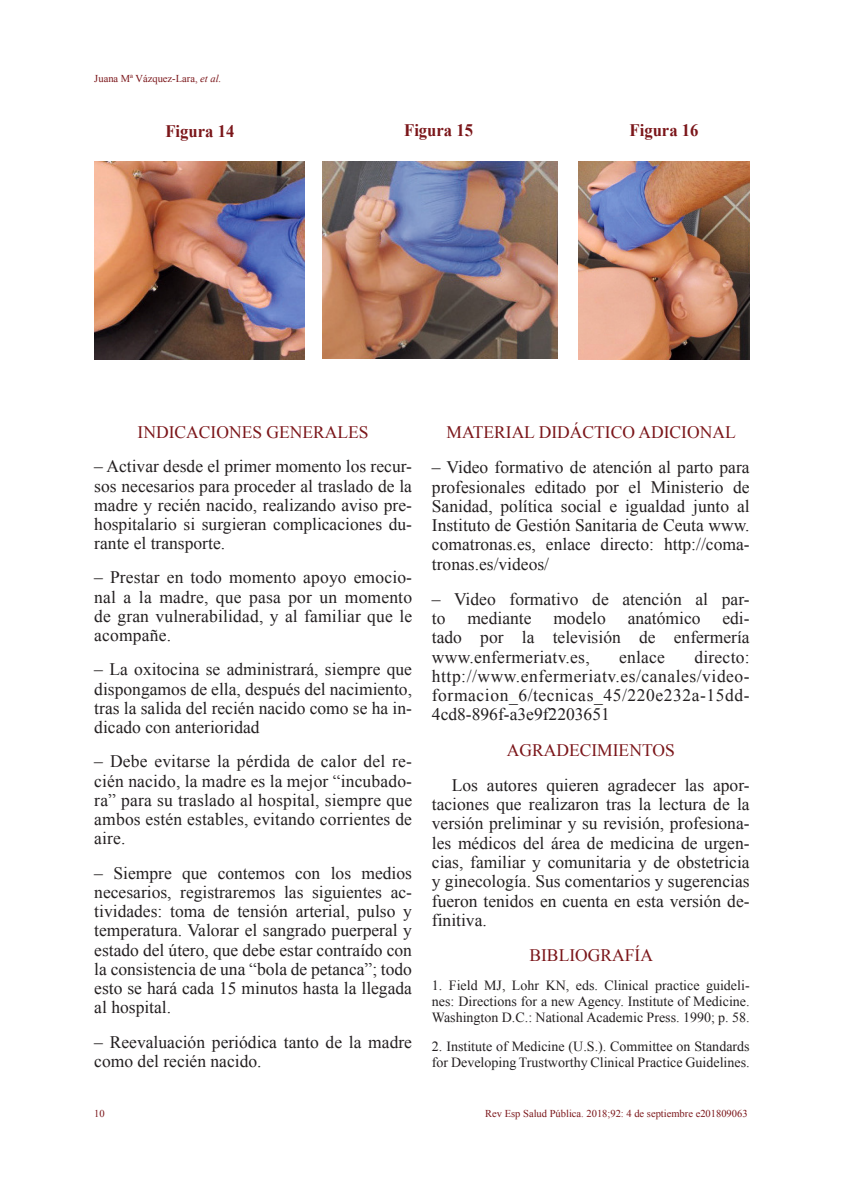
<style>
.page{position:relative;width:844px;height:1191px;background:#fff}
.page>*{position:absolute;margin:0;border:0;box-sizing:border-box;transform-origin:0 0}
.t1{font:17.5px/19.2px "Times New Roman";color:#231f20;text-align:justify}
.t2{font:17.5px "Times New Roman";color:#7b161a}
.t3{font:700 17.5px "Times New Roman";color:#7b161a;scale:.95 1}
.t4{font:14px/15.8px "Times New Roman";color:#231f20;text-align:justify}
.t5{font:10.5px "Times New Roman";color:#7b161a}
.s1{font-style:italic}
</style>
<div class="page">
<img style="left:94px;top:161px;width:210px;height:199px">
<img style="left:322px;top:161px;width:235px;height:198px">
<img style="left:578px;top:161px;width:171px;height:199px">
<p class="t5" style="left:94px;top:71px;width:128px">Juana Mª Vázquez-Lara, <span class="s1">et al.</span></p>
<p class="t3" style="left:165px;top:119px;width:74px">Figura 14</p>
<p class="t3" style="left:404px;top:118px;width:74px">Figura 15</p>
<p class="t3" style="left:629px;top:118px;width:74px">Figura 16</p>
<p class="t2" style="left:138px;top:420px;width:232px">INDICACIONES GENERALES</p>
<p class="t1" style="left:94px;top:456px;width:319px">– Activar desde el primer momento los recur&shy;sos necesarios para proceder al traslado de la madre y recién nacido, realizando aviso pre&shy;hospitalario si surgieran complicaciones du&shy;rante el transporte.</p>
<p class="t1" style="left:94px;top:568px;width:319px">– Prestar en todo momento apoyo emocio&shy;nal a la madre, que pasa por un momento de gran vulnerabilidad, y al familiar que le acompañe.</p>
<p class="t1" style="left:94px;top:659px;width:319px">– La oxitocina se administrará, siempre que dispongamos de ella, después del nacimiento, tras la salida del recién nacido como se ha in&shy;dicado con anterioridad</p>
<p class="t1" style="left:94px;top:751px;width:319px">– Debe evitarse la pérdida de calor del re&shy;cién nacido, la madre es la mejor “incubado&shy;ra” para su traslado al hospital, siempre que ambos estén estables, evitando corrientes de aire.</p>
<p class="t1" style="left:94px;top:863px;width:319px">– Siempre que contemos con los medios necesarios, registraremos las siguientes ac&shy;tividades: toma de tensión arterial, pulso y temperatura. Valorar el sangrado puerperal y estado del útero, que debe estar contraído con la consistencia de una “bola de petanca”; todo esto se hará cada 15 minutos hasta la llegada al hospital.</p>
<p class="t1" style="left:94px;top:1031px;width:319px">– Reevaluación periódica tanto de la madre como del recién nacido.</p>
<p class="t2" style="left:446px;top:420px;width:291px">MATERIAL DIDÁCTICO ADICIONAL</p>
<p class="t1" style="left:432px;top:457px;width:319px">– Video formativo de atención al parto para profesionales editado por el Ministerio de Sanidad, política social e igualdad junto al Instituto de Gestión Sanitaria de Ceuta www. comatronas.es, enlace directo: http://coma&shy;tronas.es/videos/</p>
<p class="t1" style="left:432px;top:589px;width:319px">– Video formativo de atención al par&shy;to mediante modelo anatómico edi&shy;tado por la televisión de enfermería www.enfermeriatv.es,</p>
<p class="t1" style="left:432px;top:647px;width:319px;text-indent:262px">directo: http://www.enfermeriatv.es/canales/video&shy;formacion_6/tecnicas_45/220e232a-15dd-4cd8-896f-a3e9f2203651</p>
<p class="t2" style="left:506px;top:738px;width:169px">AGRADECIMIENTOS</p>
<p class="t1" style="left:432px;top:775px;width:319px;text-indent:20px">Los autores quieren agradecer las apor&shy;taciones que realizaron tras la lectura de la versión preliminar y su revisión, profesiona&shy;les médicos del área de medicina de urgen&shy;cias, familiar y comunitaria y de obstetricia y ginecología. Sus comentarios y sugerencias fueron tenidos en cuenta en esta versión de&shy;finitiva.</p>
<p class="t2" style="left:529px;top:943px;width:125px">BIBLIOGRAFÍA</p>
<p class="t4" style="left:432px;top:977px;width:319px">1. Field MJ, Lohr KN, eds. Clinical practice guideli&shy;nes: Directions for a new Agency. Institute of Medicine.<br>Washington D.C.: National Academic Press. 1990; p. 58.</p>
<p class="t4" style="left:432px;top:1038px;width:319px">2. Institute of Medicine (U.S.). Committee on Standards for Developing Trustworthy Clinical Practice Guidelines.</p>
<p class="t1" style="left:619px;top:647px;width:48px">enlace</p>
<p class="t5" style="left:94px;top:1106px;width:12px">10</p>
<p class="t5" style="left:485px;top:1106px;width:264px">Rev Esp Salud Pública. 2018;92: 4 de septiembre e201809063</p>
</div>
